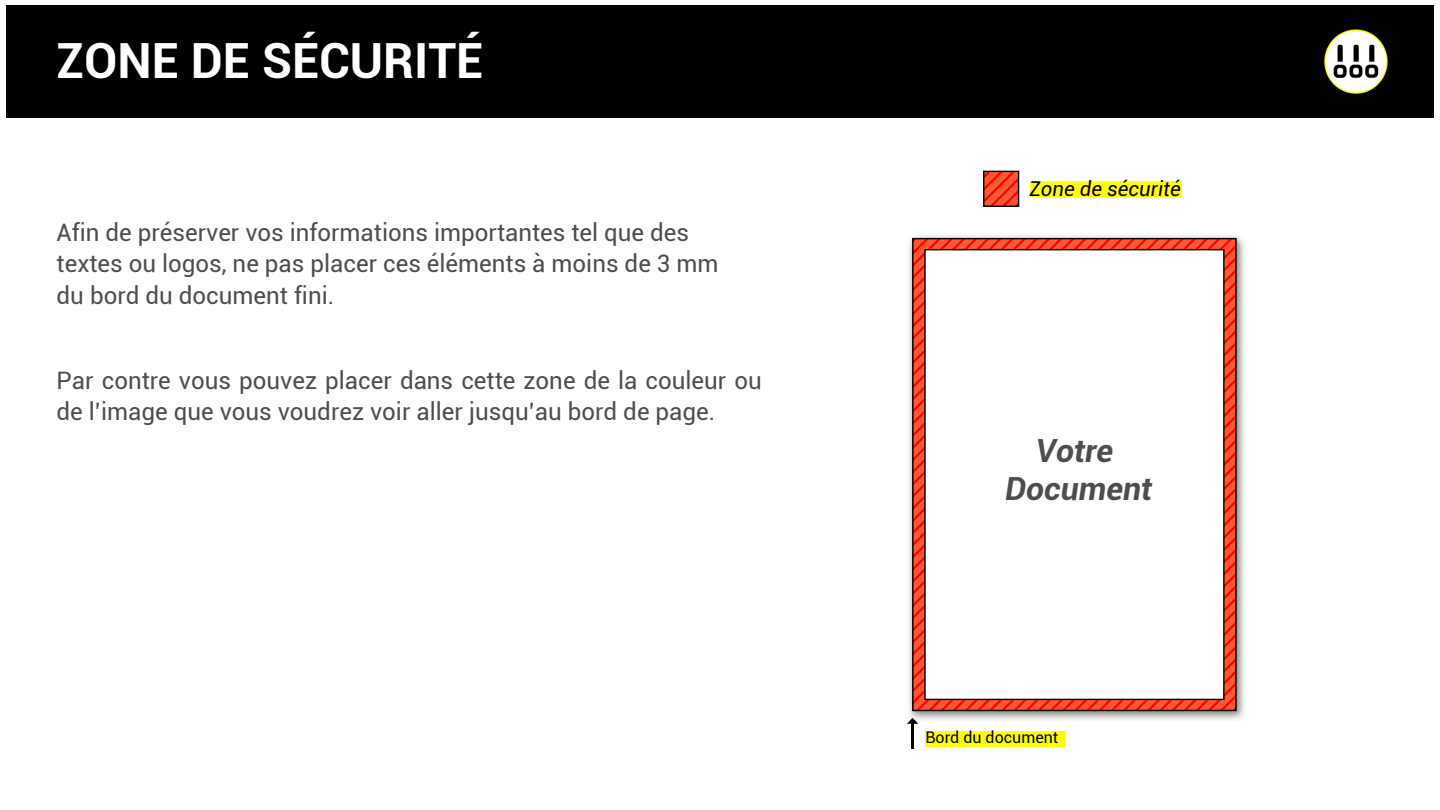
<style>
.page{position:relative;width:1440px;height:810px;background:#fff}
.page>*{position:absolute;margin:0;border:0;box-sizing:border-box;transform-origin:0 0}
.t1{font:700 48.5px "Roboto";color:#fff}
.t2{font:italic 700 31.9px/38.1px "Roboto";color:#4d4d4d;text-align:center}
.t3{font:24.1px/31.5px "Roboto";color:#4d4d4d}
.t4{font:italic 20.4px "Roboto";color:#000}
.t5{font:16px "Roboto";color:#000}
</style>
<div class="page">
<div style="left:6px;top:5px;width:1428px;height:113px;background:#000"></div>
<img style="left:1324px;top:29px;width:64px;height:65px">
<svg style="left:983px;top:171px;width:36px;height:36px"></svg>
<img style="left:909px;top:236px;width:336px;height:484px">
<svg style="left:912px;top:238px;width:325px;height:473px;background:#e23a21"></svg>
<svg style="left:924px;top:249px;width:301px;height:451px"></svg>
<svg style="left:907px;top:718px;width:11px;height:30px"></svg>
<div style="left:1030px;top:181px;width:151px;height:15px;background:#ff0"></div>
<div style="left:925px;top:732px;width:140px;height:15px;background:#ff0"></div>
<h1 class="t1" style="left:57px;top:33px;width:428px">ZONE DE SÉCURITÉ</h1>
<p class="t3" style="left:57px;top:217px;width:663px">Afin de préserver vos informations importantes tel que des textes ou logos, ne pas placer ces éléments à moins de 3 mm du bord du document fini.</p>
<p class="t3" style="left:57px;top:365px;width:707px">Par contre vous pouvez placer dans cette zone de la couleur ou de l’image que vous voudrez voir aller jusqu’au bord de page.</p>
<p class="t4" style="left:1030px;top:177px;width:153px">Zone de sécurité</p>
<h2 class="t2" style="left:1005px;top:432px;width:149px">Votre<br>Document</h2>
<p class="t5" style="left:925px;top:728px;width:134px">Bord du document</p>
</div>
